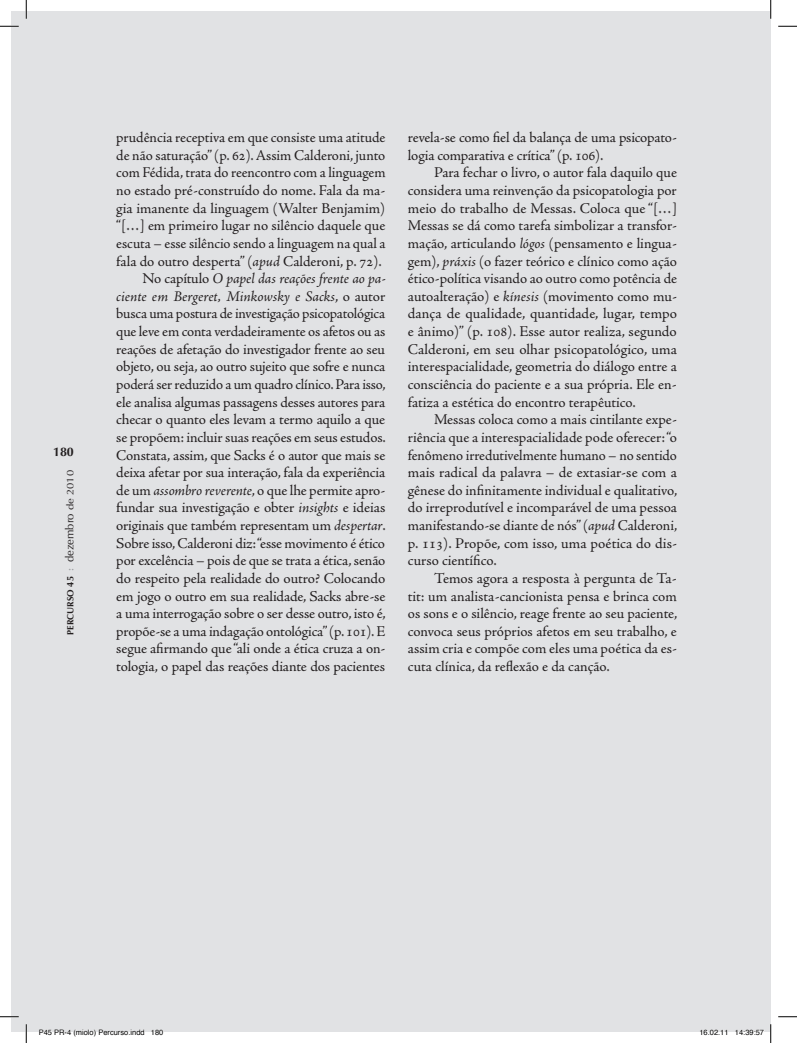
<style>
.page{position:relative;width:797px;height:1043px;background:#fff}
.page>*{position:absolute;margin:0;border:0;box-sizing:border-box;transform-origin:0 0}
.t1{font:15px/17.6px "Adobe Jenson Pro";letter-spacing:-.005em;color:#231f20;text-align:justify}
.t2{font:700 12.5px "Optima LT Std";color:#231f20}
.t3{font:9px "Optima LT Std Bold SC800";color:#231f20}
.t4{font:7.5px "Helvetica";color:#000}
.s1{font-size:9.38px}
.s2{font-family:"Adobe Jenson Pro";font-size:11.25px;color:#939598}
.s3{font-family:"Optima LT Std";font-size:11.25px}
.s4{font-family:"Optima LT Std";font-size:9.62px}
.s5{font-style:italic}
</style>
<div class="page">
<div style="left:11px;top:11px;width:759px;height:1020px;background:#e1e2e4"></div>
<svg style="left:0;top:25px;width:19px;height:2px"></svg>
<svg style="left:778px;top:25px;width:19px;height:2px"></svg>
<svg style="left:0;top:1016px;width:19px;height:1px"></svg>
<svg style="left:778px;top:1016px;width:19px;height:1px"></svg>
<svg style="left:25px;top:0;width:2px;height:19px"></svg>
<svg style="left:25px;top:1024px;width:2px;height:18px"></svg>
<svg style="left:770px;top:0;width:1px;height:19px"></svg>
<svg style="left:770px;top:1024px;width:1px;height:18px"></svg>
<svg style="left:39px;top:1029px;width:106px;height:3px"></svg>
<svg style="left:152px;top:1030px;width:12px;height:2px"></svg>
<svg style="left:699px;top:1030px;width:28px;height:2px"></svg>
<svg style="left:736px;top:1030px;width:28px;height:2px"></svg>
<p class="t2" style="left:53px;top:445px;width:22px">180</p>
<p class="t3" style="left:65px;top:634px;width:166px;rotate:-90deg">percurso <span class="s1">45</span> <span class="s2">:</span> <span class="s3">dezembro</span> <span class="s4">de 2010</span></p>
<p class="t1" style="left:116px;top:129px;width:271px;text-align:right">prudência receptiva em que consiste uma atitude de não saturação” (p. 62). Assim Calderoni, junto com Fédida, trata do reencontro com a linguagem no estado pré-construído do nome. Fala da ma&shy;gia imanente da linguagem (Walter Benjamim) “[…] em primeiro lugar no silêncio daquele que escuta – esse silêncio sendo a linguagem na qual a fala do outro desperta” (<span class="s5">apud</span> Calderoni, p. 72).<br>No capítulo <span class="s5">O papel das reações frente ao pa&shy;ciente em Bergeret, Minkowsky e Sacks</span>, o autor busca uma postura de investigação psicopatológica que leve em conta verdadeiramente os afetos ou as reações de afetação do investigador frente ao seu objeto, ou seja, ao outro sujeito que sofre e nunca poderá ser reduzido a um quadro clínico. Para isso, ele analisa algumas passagens desses autores para checar o quanto eles levam a termo aquilo a que se propõem: incluir suas reações em seus estudos.<br>Constata, assim, que Sacks é o autor que mais se deixa afetar por sua interação, fala da experiência de um <span class="s5">assombro reverente</span>, o que lhe permite apro&shy;fundar sua investigação e obter <span class="s5">insights</span> e ideias originais que também representam um <span class="s5">despertar</span>.<br>Sobre isso, Calderoni diz: “esse movimento é ético por excelência – pois de que se trata a ética, senão do respeito pela realidade do outro? Colocando em jogo o outro em sua realidade, Sacks abre-se a uma interrogação sobre o ser desse outro, isto é, propõe-se a uma indagação ontológica” (p. 101). E segue afirmando que “ali onde a ética cruza a on&shy;tologia, o papel das reações diante dos pacientes</p>
<p class="t1" style="left:408px;top:129px;width:270px">revela-se como fiel da balança de uma psicopato&shy;logia comparativa e crítica” (p. 106).</p>
<p class="t1" style="left:408px;top:164px;width:271px;text-indent:26px">Para fechar o livro, o autor fala daquilo que considera uma reinvenção da psicopatologia por meio do trabalho de Messas. Coloca que “[…] Messas se dá como tarefa simbolizar a transfor&shy;mação, articulando <span class="s5">lógos</span> (pensamento e lingua&shy;gem), <span class="s5">práxis</span> (o fazer teórico e clínico como ação ético-política visando ao outro como potência de autoalteração) e <span class="s5">kínesis</span> (movimento como mu&shy;dança de qualidade, quantidade, lugar, tempo e ânimo)” (p. 108). Esse autor realiza, segundo Calderoni, em seu olhar psicopatológico, uma interespacialidade, geometria do diálogo entre a consciência do paciente e a sua própria. Ele en&shy;fatiza a estética do encontro terapêutico.</p>
<p class="t1" style="left:408px;top:411px;width:271px;text-indent:26px">Messas coloca como a mais cintilante expe&shy;riência que a interespacialidade pode oferecer: “o fenômeno irredutivelmente humano – no sentido mais radical da palavra – de extasiar-se com a gênese do infinitamente individual e qualitativo, do irreprodutível e incomparável de uma pessoa manifestando-se diante de nós” (<span class="s5">apud</span> Calderoni, p. 113). Propõe, com isso, uma poética do dis&shy;curso científico.</p>
<p class="t1" style="left:408px;top:569px;width:271px;text-indent:26px">Temos agora a resposta à pergunta de Ta&shy;tit: um analista-cancionista pensa e brinca com os sons e o silêncio, reage frente ao seu paciente, convoca seus próprios afetos em seu trabalho, e assim cria e compõe com eles uma poética da es&shy;cuta clínica, da reflexão e da canção.</p>
<p class="t4" style="left:39px;top:1027px;width:126px">P45 PR-4 (miolo) Percurso.indd 180</p>
<p class="t4" style="left:699px;top:1027px;width:66px">16.02.11 14:39:57</p>
</div>
